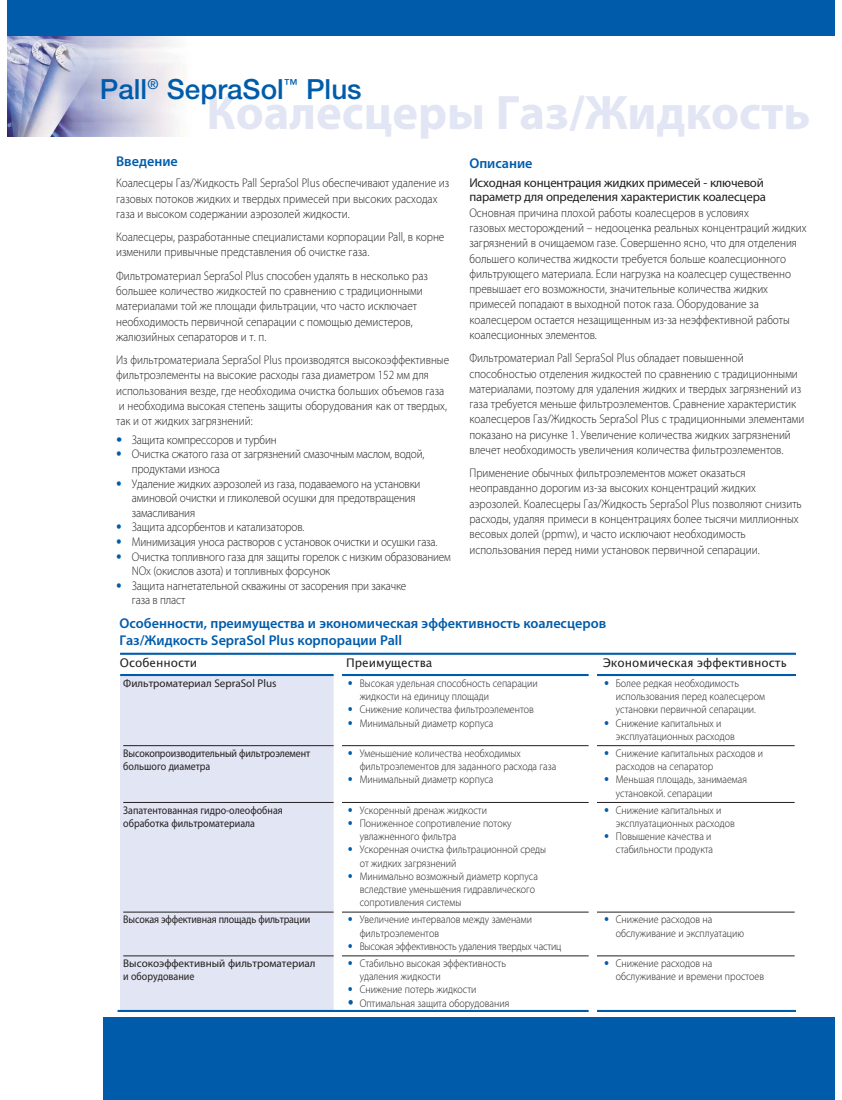
<style>
.page{position:relative;width:842px;height:1100px;background:#fff}
.page>*{position:absolute;margin:0;border:0;box-sizing:border-box;transform-origin:0 0}
.t1{font:700 48.7px "Myriad Pro";color:#e2e5f3}
.t2{font:500 27.8px "Helvetica Neue LT Std";color:#005cab}
.t3{font:600 14.2px/17px "Myriad Pro";color:#005cab}
.t4{font:12.8px/14.5px "Myriad Pro";letter-spacing:-.015em;color:#231f20}
.t5{font:300 12.5px/15.3px "Myriad Pro";color:#231f20;scale:.9 1}
.t6{font:11.8px "Lucida Grande";color:#231f20}
.t7{font:300 11.1px/13.2px "Myriad Pro";color:#231f20;scale:.9 1}
.t8{font:11.1px "Myriad Pro";color:#231f20;scale:.9 1}
.t9{font:11.1px "Myriad Pro";color:#231f20}
.s1{font-family:"Helvetica Neue LT Std";font-weight:500;color:#005cab}
.s2{font-family:"Helvetica Neue LT Std";font-weight:500;font-size:13.2px;color:#005cab}
</style>
<div class="page">
<div style="left:120px;top:675px;width:215px;height:335px;background:#e2e5f3"></div>
<hr style="left:120px;top:652px;width:681px;height:2px;background:#005cab">
<hr style="left:120px;top:674px;width:681px;height:2px;background:#005cab">
<hr style="left:123px;top:745px;width:672px;height:1px;background:#231f20">
<hr style="left:123px;top:802px;width:672px;height:1px;background:#231f20">
<hr style="left:123px;top:911px;width:672px;height:1px;background:#231f20">
<hr style="left:123px;top:955px;width:672px;height:1px;background:#231f20">
<div style="left:334px;top:656px;width:8px;height:364px;background:#fff"></div>
<hr style="left:118px;top:1009px;width:678px;height:2px;background:#005cab">
<div style="left:589px;top:656px;width:8px;height:358px;background:#fff"></div>
<img style="left:7px;top:35px;width:493px;height:101px">
<div style="left:7px;top:0;width:828px;height:35px;background:#005cab"></div>
<div style="left:104px;top:1017px;width:731px;height:82px;background:#005cab"></div>
<div style="left:796px;top:651px;width:14px;height:309px;background:#fff"></div>
<h2 class="t2" style="left:100px;top:73px;width:263px">Pall<sup>®</sup> SepraSol<sup>™</sup> Plus</h2>
<h1 class="t1" style="left:206px;top:84px;width:606px">Коалесцеры Газ/Жидкость</h1>
<p class="t3" style="left:116px;top:153px;width:63px">Введение</p>
<p class="t5" style="left:116px;top:175px;width:372px">Коалесцеры Газ/Жидкость Pall SepraSol Plus обеспечивают удаление из газовых потоков жидких и твердых примесей при высоких расходax газа и высоком содержании аэрозолей жидкости.</p>
<p class="t5" style="left:116px;top:229px;width:366px">Коалесцеры, разработанные специалистами корпорации Pall, в корне изменили привычные представления об очистке газа.</p>
<p class="t5" style="left:116px;top:267px;width:348px">Фильтроматериал SepraSol Plus способен удалять в несколько раз большее количество жидкостей по сравнению с традиционными материалами той же площади фильтрации, что часто исключает необходимость первичной сепарации с помощью демистеров, жалюзийных сепараторов и т. п.</p>
<p class="t5" style="left:116px;top:352px;width:371px">Из фильтроматериала SepraSol Plus производятся высокоэффективные фильтроэлементы на высокие расходы газа диаметром 152 мм для использования везде, где необходима очистка больших объемов газa и необходима высокая степень защиты оборудования как от твердых, так и от жидких загрязнений:</p>
<p class="t5" style="left:116px;top:432px;width:180px"><span class="s1">•</span> Защита компрессоров и турбин</p>
<p class="t5" style="left:132px;top:446px;width:327px;line-height:14.6px;text-indent:-16px"><span class="s1">•</span> Очистка сжатого газа от загрязнений смазочным маслом, водой, продуктами износа</p>
<p class="t5" style="left:132px;top:476px;width:322px;line-height:14.6px;text-indent:-16px"><span class="s1">•</span> Удаление жидких аэрозолей из газа, подаваемого на установки аминовой очистки и гликолевой осушки для предотвращения замасливания</p>
<p class="t5" style="left:116px;top:519px;width:211px"><span class="s1">•</span> Защита адсорбентов и катализаторов.</p>
<p class="t5" style="left:116px;top:534px;width:359px"><span class="s1">•</span> Минимизация уноса растворов с установок очистки и осушки газа.</p>
<p class="t5" style="left:132px;top:549px;width:356px;line-height:14.6px;text-indent:-16px"><span class="s1">•</span> Очистка топливного газа для защиты горелок с низким образованием<br>NOx (окислов азота) и топливных форсунок</p>
<p class="t5" style="left:132px;top:578px;width:306px;line-height:14.6px;text-indent:-16px"><span class="s1">•</span> Защита нагнетательной скважины от засорения при закачке газа в пласт</p>
<p class="t3" style="left:469px;top:154px;width:65px">Описание</p>
<p class="t4" style="left:469px;top:175px;width:298px">Исходная концентрация жидких примесей - ключевой параметр для определения характеристик коалесцера</p>
<p class="t5" style="left:469px;top:205px;width:376px">Основная причина плохой работы коалесцеров в условиях<br>газовых месторождений – недооценка реальных концентраций жидких загрязнений в очищаемом газе. Совершенно ясно, что для отделения большего количества жидкости требуется больше коалесционного фильтрующего материала. Если нагрузка на коалесцер существенно превышает его возможности, значительные количества жидких примесей попадают в выходной поток газа. Оборудование за коалесцером остается незащищенным из-за неэффективной работы коалесционных элементов.</p>
<p class="t5" style="left:469px;top:350px;width:374px">Фильтроматериал Pall SepraSol Plus обладает повышенной способностью отделения жидкостей по сравнению с традиционными материалами, поэтому для удаления жидких и твердых загрязнений из газа требуется меньше фильтроэлементов. Сравнение характеристик коалесцеров Газ/Жидкость SepraSol Plus с традиционными элементами показано на рисунке 1. Увеличение количества жидких загрязнений влечет необходимость увеличения количества фильтроэлементов.</p>
<p class="t5" style="left:469px;top:465px;width:371px">Применение обычных фильтроэлементов может оказаться неоправданно дорогим из-за высоких концентраций жидких аэрозолей. Коалесцеры Газ/Жидкость SepraSol Plus позволяют снизить расходы, удаляя примеси в концентрациях более тысячи миллионных весовых долей (ppmw), и часто исключают необходимость использования перед ними установок первичной сепарации.</p>
<p class="t3" style="left:120px;top:614px;width:488px">Особенности, преимущества и экономическая эффективность коалесцеров<br>Газ/Жидкость SepraSol Plus корпорации Pall</p>
<p class="t6" style="left:120px;top:656px;width:79px">Особенности</p>
<p class="t6" style="left:346px;top:656px;width:88px">Преимущества</p>
<p class="t6" style="left:603px;top:656px;width:185px">Экономическая эффективность</p>
<p class="t9" style="left:123px;top:676px;width:155px">Фильтроматериал SepraSol Plus</p>
<p class="t7" style="left:348px;top:676px;width:212px"><span class="s1">•</span> Высокая удельная способность сепарации</p>
<p class="t7" style="left:604px;top:676px;width:151px"><span class="s1">•</span> Более редкая необходимость</p>
<p class="t7" style="left:360px;top:689px;width:145px">жидкости на единицу площади</p>
<p class="t7" style="left:616px;top:689px;width:167px">использования перед коалесцером</p>
<p class="t7" style="left:348px;top:703px;width:208px"><span class="s1">•</span> Снижение количества фильтроэлементов</p>
<p class="t7" style="left:616px;top:703px;width:157px">установки первичной сепарации.</p>
<p class="t7" style="left:348px;top:716px;width:163px"><span class="s1">•</span> Минимальный диаметр корпуса</p>
<p class="t7" style="left:616px;top:716px;width:134px;text-indent:-12px"><span class="s1">•</span> Снижение капитальных и эксплуатационных расходов</p>
<p class="t8" style="left:123px;top:746px;width:209px">Высокопроизводительный фильтроэлемент</p>
<p class="t7" style="left:348px;top:746px;width:194px"><span class="s1">•</span> Уменьшение количества необходимых</p>
<p class="t7" style="left:604px;top:746px;width:178px"><span class="s1">•</span> Снижение капитальных расходов и</p>
<p class="t8" style="left:123px;top:759px;width:98px">большого диаметра</p>
<p class="t7" style="left:360px;top:759px;width:220px">фильтроэлементов для заданного расхода газа</p>
<p class="t7" style="left:616px;top:759px;width:110px">расходов на сепаратор</p>
<p class="t7" style="left:348px;top:773px;width:163px"><span class="s1">•</span> Минимальный диаметр корпуса</p>
<p class="t7" style="left:616px;top:773px;width:147px;text-indent:-12px"><span class="s1">•</span> Меньшая площадь, занимаемая установкой. сепарации</p>
<p class="t8" style="left:123px;top:803px;width:179px">Запатентованная гидро-олеофобная</p>
<p class="t7" style="left:348px;top:803px;width:156px"><span class="s1">•</span> Ускоренный дренаж жидкости</p>
<p class="t7" style="left:604px;top:803px;width:132px"><span class="s1">•</span> Снижение капитальных и</p>
<p class="t8" style="left:123px;top:816px;width:148px">обработка фильтроматериала</p>
<p class="t7" style="left:348px;top:816px;width:183px"><span class="s1">•</span> Пониженное сопротивление потоку</p>
<p class="t7" style="left:616px;top:816px;width:134px">эксплуатационных расходов</p>
<p class="t7" style="left:360px;top:829px;width:109px">увлажненного фильтра</p>
<p class="t7" style="left:604px;top:829px;width:121px"><span class="s1">•</span> Повышение качества и</p>
<p class="t7" style="left:348px;top:842px;width:222px"><span class="s1">•</span> Ускоренная очистка фильтрационной среды</p>
<p class="t7" style="left:616px;top:842px;width:110px">стабильности продукта</p>
<p class="t7" style="left:360px;top:856px;width:109px">от жидких загрязнений</p>
<p class="t7" style="left:360px;top:869px;width:199px;text-indent:-12px"><span class="s1">•</span> Минимально возможный диаметр корпуса вследствие уменьшения гидравлического сопротивления системы</p>
<p class="t8" style="left:123px;top:913px;width:209px">Высокая эффективная площадь фильтрации</p>
<p class="t7" style="left:348px;top:912px;width:206px"><span class="s1">•</span> Увеличение интервалов между заменами</p>
<p class="t7" style="left:604px;top:912px;width:122px"><span class="s1">•</span> Снижение расходов на</p>
<p class="t7" style="left:360px;top:926px;width:90px">фильтроэлементов</p>
<p class="t7" style="left:616px;top:926px;width:144px">обслуживание и эксплуатацию</p>
<p class="t7" style="left:348px;top:939px;width:239px"><span class="s1">•</span> Высокая эффективность удаления твердых частиц</p>
<p class="t9" style="left:123px;top:956px;width:194px">Высокоэффективный фильтроматериал</p>
<p class="t7" style="left:348px;top:956px;width:177px"><span class="s1">•</span> Стабильно высокая эффективность</p>
<p class="t7" style="left:604px;top:956px;width:122px"><span class="s1">•</span> Снижение расходов на</p>
<p class="t8" style="left:123px;top:969px;width:81px">и оборудование</p>
<p class="t7" style="left:360px;top:969px;width:91px">удаления жидкости</p>
<p class="t7" style="left:616px;top:969px;width:166px">обслуживание и времени простоев</p>
<p class="t7" style="left:348px;top:982px;width:144px"><span class="s1">•</span> Снижение потерь жидкости</p>
<p class="t7" style="left:348px;top:996px;width:181px"><span class="s2">•</span> Оптимальная защита оборудования</p>
</div>
